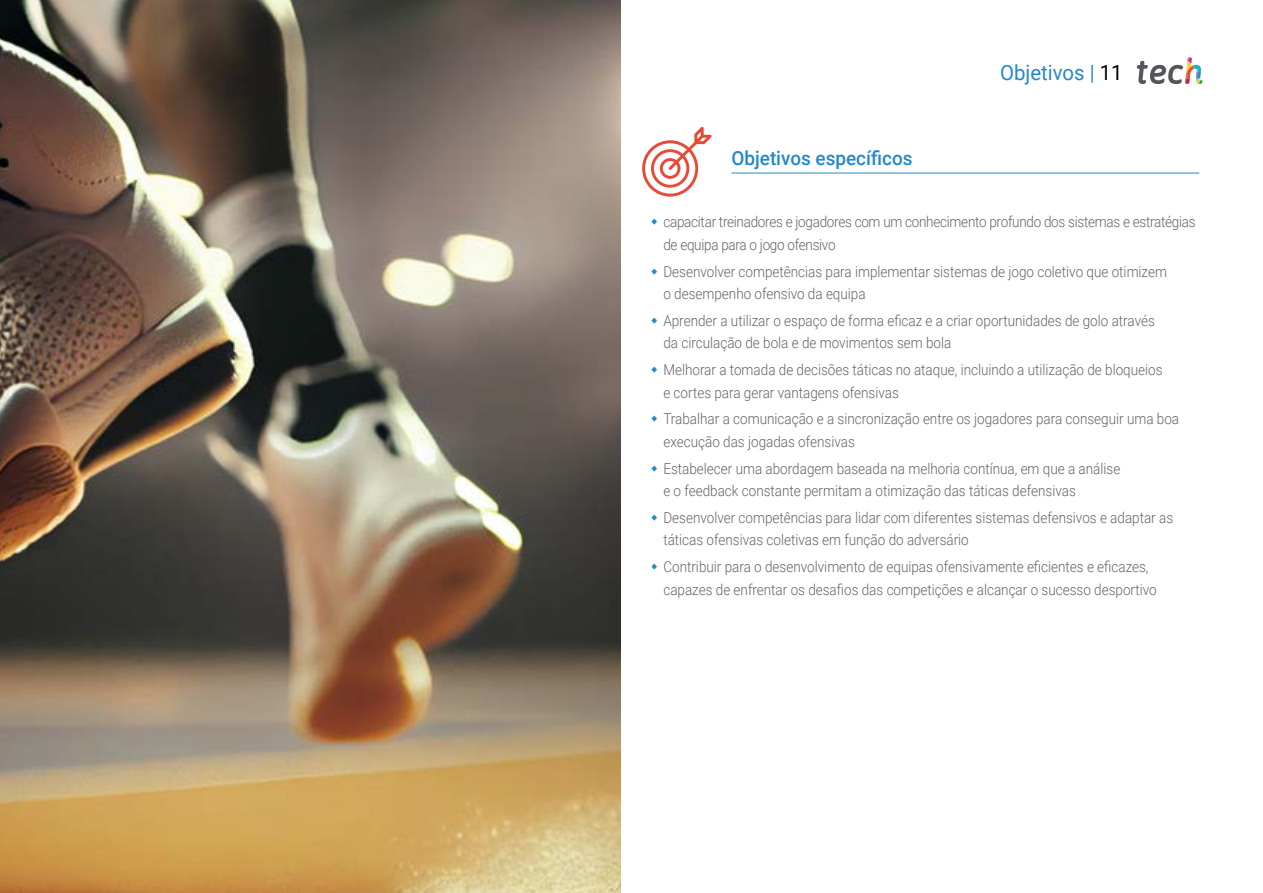
<style>
.page{position:relative;width:1263px;height:893px;background:#fff}
.page>*{position:absolute;margin:0;border:0;box-sizing:border-box;transform-origin:0 0}
.t1{font:21px "Roboto";color:#2488c9}
.t2{font:500 19.5px "Roboto";color:#2488c9}
.t3{font:300 15px/22.5px "Roboto";color:#61646a;scale:.9 1}
.t4{font:300 15px/22.5px "Roboto";letter-spacing:-.02em;color:#61646a;scale:.9 1}
.s1{color:#000}
</style>
<div class="page">
<svg style="left:642px;top:127px;width:70px;height:70px"></svg>
<hr style="left:731px;top:173px;width:468px;height:1px;background:#2488c9">
<img style="left:0;top:0;width:621px;height:893px">
<svg style="left:1137px;top:57px;width:65px;height:27px"></svg>
<h2 class="t2" style="left:731px;top:144px;width:183px">Objetivos específicos</h2>
<h1 class="t1" style="left:1000px;top:57px;width:124px">Objetivos | <span class="s1">11</span></h1>
<p class="t4" style="left:663px;top:210px;width:593px">capacitar treinadores e jogadores com um conhecimento profundo dos sistemas e estratégias de equipa para o jogo ofensivo</p>
<p class="t3" style="left:663px;top:259px;width:561px">Desenvolver competências para implementar sistemas de jogo coletivo que otimizem o desempenho ofensivo da equipa</p>
<p class="t3" style="left:663px;top:309px;width:548px">Aprender a utilizar o espaço de forma eficaz e a criar oportunidades de golo através da circulação de bola e de movimentos sem bola</p>
<p class="t3" style="left:663px;top:358px;width:556px">Melhorar a tomada de decisões táticas no ataque, incluindo a utilização de bloqueios e cortes para gerar vantagens ofensivas</p>
<p class="t3" style="left:663px;top:407px;width:575px">Trabalhar a comunicação e a sincronização entre os jogadores para conseguir uma boa execução das jogadas ofensivas</p>
<p class="t3" style="left:663px;top:456px;width:509px">Estabelecer uma abordagem baseada na melhoria contínua, em que a análise e o feedback constante permitam a otimização das táticas defensivas</p>
<p class="t3" style="left:663px;top:506px;width:568px">Desenvolver competências para lidar com diferentes sistemas defensivos e adaptar as táticas ofensivas coletivas em função do adversário</p>
<p class="t3" style="left:663px;top:555px;width:550px">Contribuir para o desenvolvimento de equipas ofensivamente eficientes e eficazes, capazes de enfrentar os desafios das competições e alcançar o sucesso desportivo</p>
</div>
